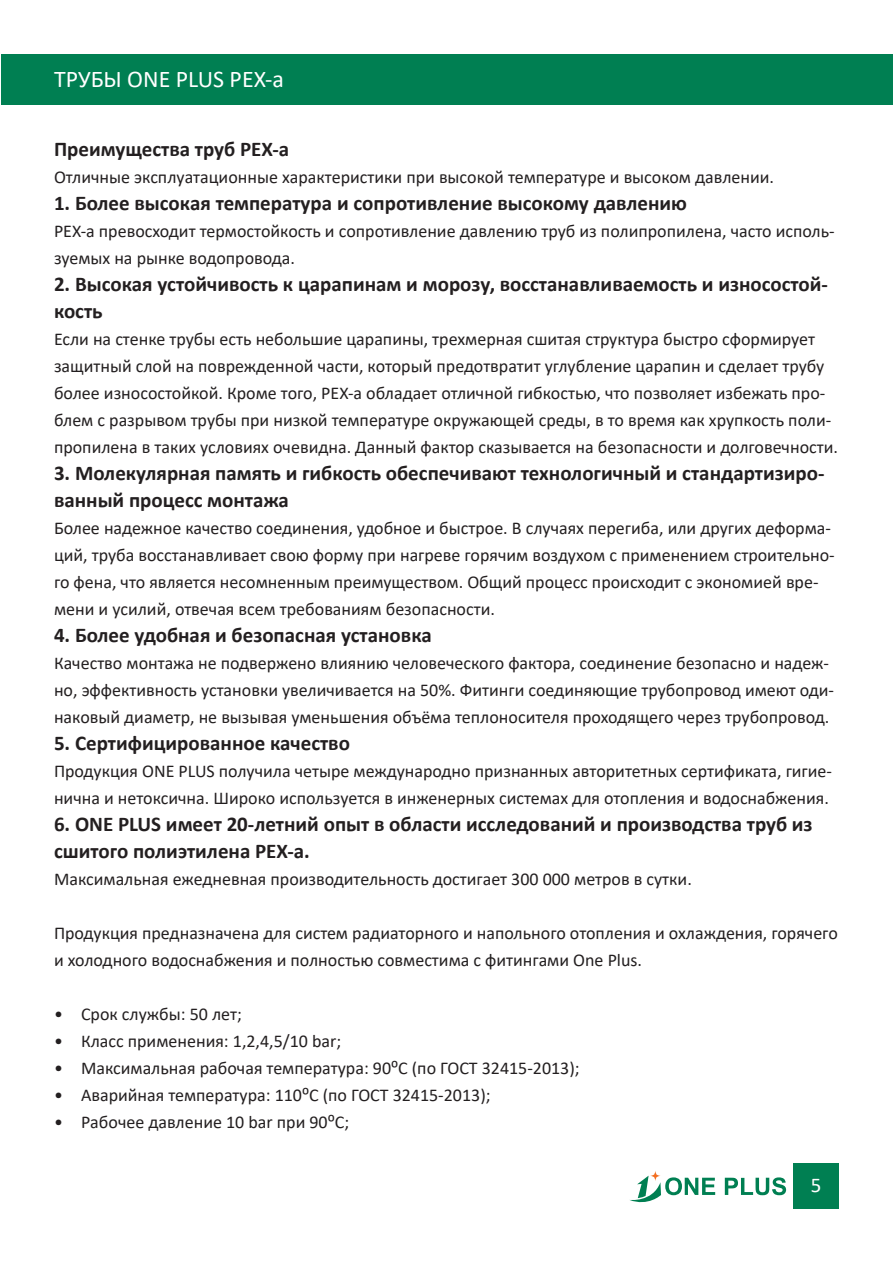
<style>
.page{position:relative;width:893px;height:1263px;background:#fff}
.page>*{position:absolute;margin:0;border:0;box-sizing:border-box;transform-origin:0 0}
.t1{font:24px "Calibri";color:#fff}
.Калибри_жирный{font:700 21px/27px "Calibri";color:#231f20}
.t2{font:21px "Calibri";color:#fff}
.Калибри{font:18px/27px "Calibri";color:#231f20}
</style>
<div class="page">
<div style="left:793px;top:1163px;width:46px;height:46px;background:#007f52"></div>
<svg style="left:630px;top:1171px;width:85px;height:32px"></svg>
<svg style="left:725px;top:1177px;width:61px;height:18px"></svg>
<div style="left:1px;top:54px;width:892px;height:51px;background:#007f52"></div>
<p class="t1" style="left:54px;top:62px;width:232px">ТРУБЫ ONE PLUS PEX-a</p>
<p class="Калибри_жирный" style="left:54px;top:135px;width:237px">Преимущества труб PEX-a</p>
<p class="Калибри" style="left:54px;top:163px;width:722px">Отличные эксплуатационные характеристики при высокой температуре и высоком давлении.</p>
<p class="Калибри_жирный" style="left:54px;top:189px;width:635px">1. Более высокая температура и сопротивление высокому давлению</p>
<p class="Калибри" style="left:54px;top:217px;width:782px">PEX-a превосходит термостойкость и сопротивление давлению труб из полипропилена, часто исполь&shy;зуемых на рынке водопровода.</p>
<p class="Калибри_жирный" style="left:54px;top:270px;width:775px">2. Высокая устойчивость к царапинам и морозу, восстанавливаемость и износостой&shy;кость</p>
<p class="Калибри" style="left:54px;top:325px;width:785px">Если на стенке трубы есть небольшие царапины, трехмерная сшитая структура быстро сформирует защитный слой на поврежденной части, который предотвратит углубление царапин и сделает трубу более износостойкой. Кроме того, PEX-a обладает отличной гибкостью, что позволяет избежать про&shy;блем с разрывом трубы при низкой температуре окружающей среды, в то время как хрупкость поли&shy;пропилена в таких условиях очевидна. Данный фактор сказывается на безопасности и долговечности.</p>
<p class="Калибри_жирный" style="left:54px;top:459px;width:772px">3. Молекулярная память и гибкость обеспечивают технологичный и стандартизиро&shy;ванный процесс монтажа</p>
<p class="Калибри" style="left:54px;top:514px;width:782px">Более надежное качество соединения, удобное и быстрое. В случаях перегиба, или других деформа&shy;ций, труба восстанавливает свою форму при нагреве горячим воздухом с применением строительно&shy;го фена, что является несомненным преимуществом. Общий процесс происходит с экономией вре&shy;мени и усилий, отвечая всем требованиям безопасности.</p>
<p class="Калибри_жирный" style="left:54px;top:621px;width:379px">4. Более удобная и безопасная установка</p>
<p class="Калибри" style="left:54px;top:649px;width:782px">Качество монтажа не подвержено влиянию человеческого фактора, соединение безопасно и надеж&shy;но, эффективность установки увеличивается на 50%. Фитинги соединяющие трубопровод имеют оди&shy;наковый диаметр, не вызывая уменьшения объёма теплоносителя проходящего через трубопровод.</p>
<p class="Калибри_жирный" style="left:54px;top:729px;width:297px">5. Сертифицированное качество</p>
<p class="Калибри" style="left:54px;top:757px;width:779px">Продукция ONE PLUS получила четыре международно признанных авторитетных сертификата, гигие&shy;нична и нетоксична. Широко используется в инженерных системах для отопления и водоснабжения.</p>
<p class="Калибри_жирный" style="left:54px;top:810px;width:760px">6. ONE PLUS имеет 20-летний опыт в области исследований и производства труб из сшитого полиэтилена PEX-a.</p>
<p class="Калибри" style="left:54px;top:865px;width:639px">Максимальная ежедневная производительность достигает 300 000 метров в сутки.</p>
<p class="Калибри" style="left:54px;top:919px;width:785px">Продукция предназначена для систем радиаторного и напольного отопления и охлаждения, горячего и холодного водоснабжения и полностью совместима с фитингами One Plus.</p>
<p class="Калибри" style="left:54px;top:1000px;width:189px">• Срок службы: 50 лет;</p>
<p class="Калибри" style="left:54px;top:1027px;width:289px">• Класс применения: 1,2,4,5/10 bar;</p>
<p class="Калибри" style="left:54px;top:1054px;width:527px">• Максимальная рабочая температура: 90⁰С (по ГОСТ 32415-2013);</p>
<p class="Калибри" style="left:54px;top:1081px;width:438px">• Аварийная температура: 110⁰С (по ГОСТ 32415-2013);</p>
<p class="Калибри" style="left:54px;top:1108px;width:297px">• Рабочее давление 10 bar при 90⁰С;</p>
<p class="t2" style="left:811px;top:1170px;width:12px">5</p>
</div>
